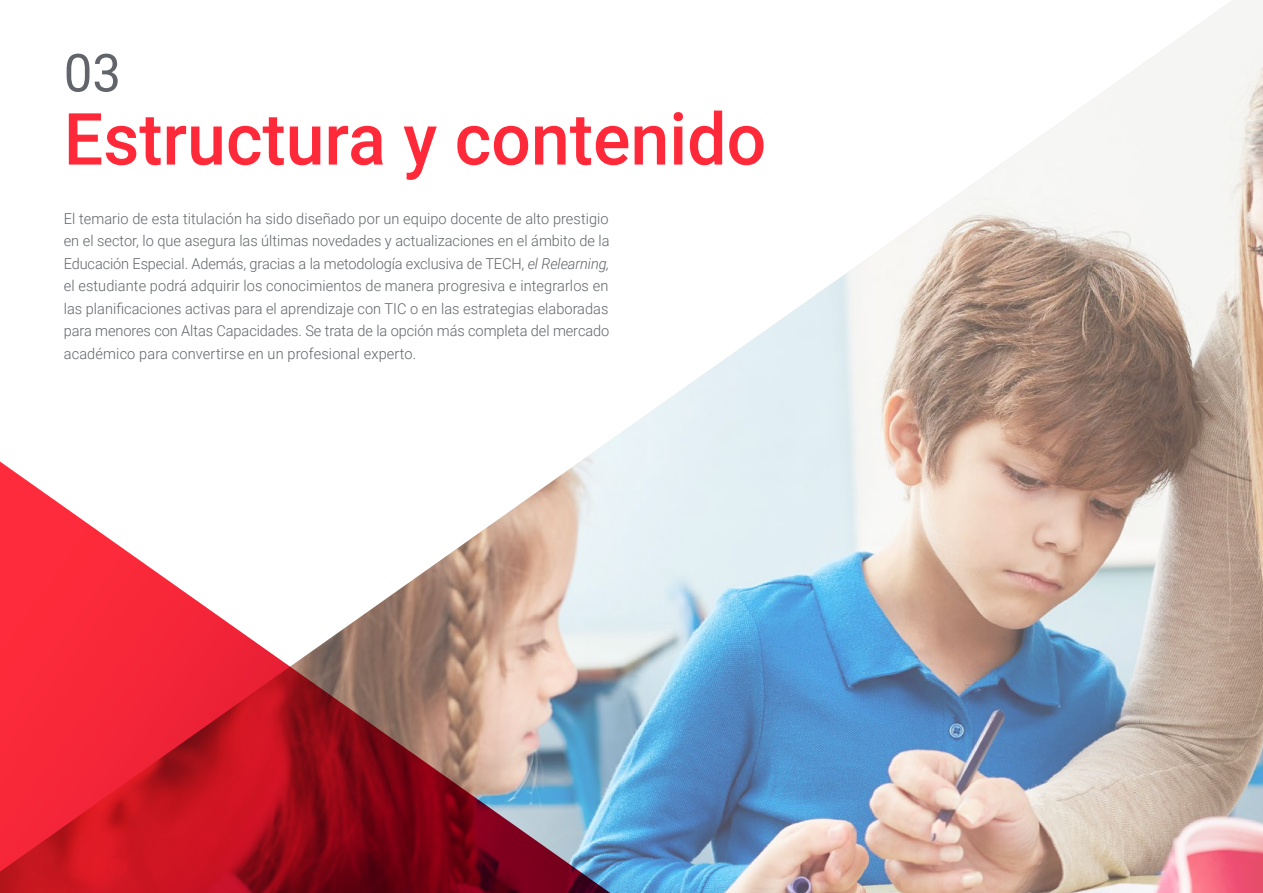
<style>
.page{position:relative;width:1263px;height:893px;background:#fff}
.page>*{position:absolute;margin:0;border:0;box-sizing:border-box;transform-origin:0 0}
.t1{font:500 72px "Roboto";color:#ff293a}
.t2{font:52.5px "Roboto";color:#61646a}
.t3{font:300 15px/22.5px "Roboto";letter-spacing:.01em;color:#61646a;text-align:justify}
.s1{font-style:italic}
</style>
<div class="page">
<img style="left:602px;top:0;width:661px;height:893px">
<svg style="left:0;top:446px;width:640px;height:447px"></svg>
<h2 class="t2" style="left:64px;top:36px;width:59px">03</h2>
<h1 class="t1" style="left:64px;top:89px;width:704px">Estructura y contenido</h1>
<p class="t3" style="left:64px;top:207px;width:547px">El temario de esta titulación ha sido diseñado por un equipo docente de alto prestigio en el sector, lo que asegura las últimas novedades y actualizaciones en el ámbito de la Educación Especial. Además, gracias a la metodología exclusiva de TECH, <span class="s1">el Relearning, </span>el estudiante podrá adquirir los conocimientos de manera progresiva e integrarlos en las planificaciones activas para el aprendizaje con TIC o en las estrategias elaboradas para menores con Altas Capacidades. Se trata de la opción más completa del mercado académico para convertirse en un profesional experto.</p>
</div>
